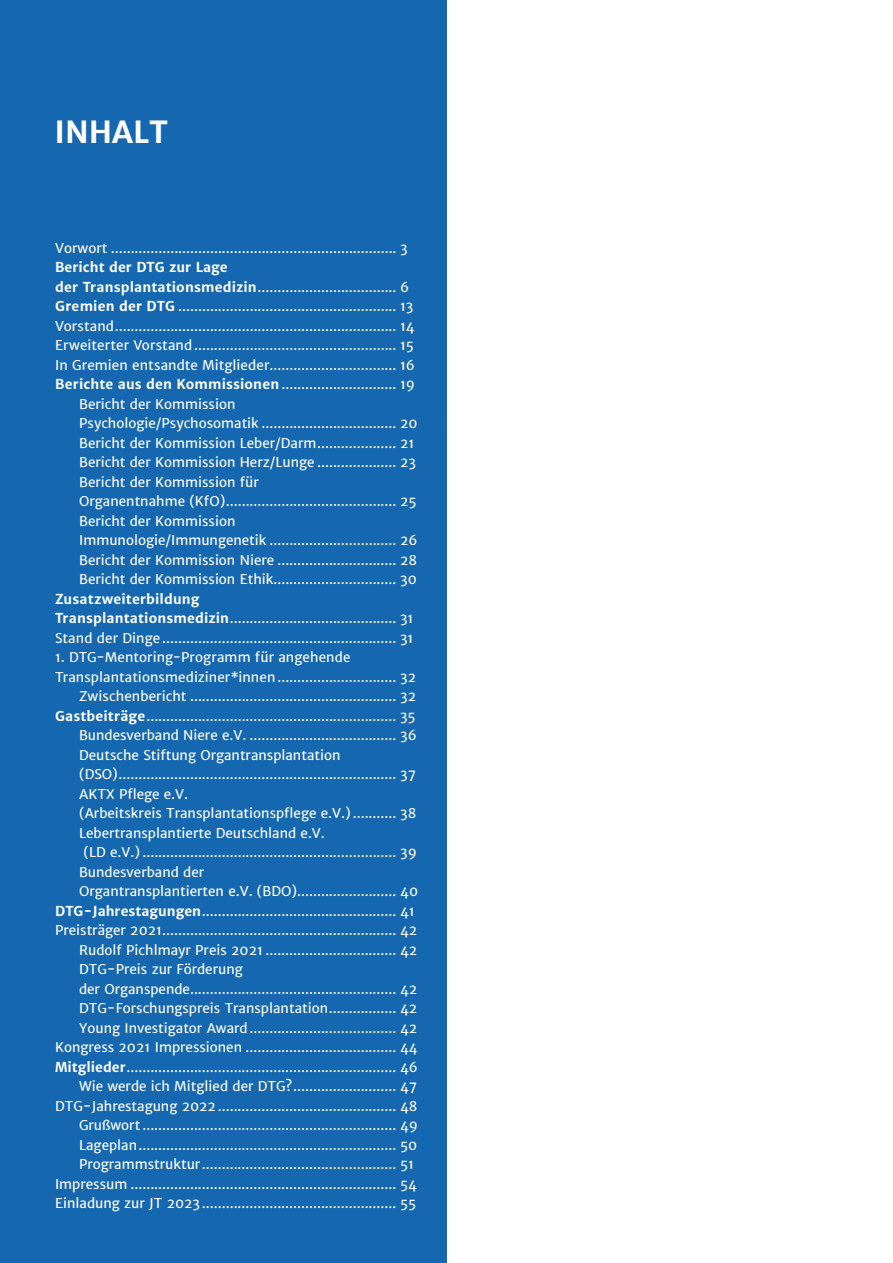
<style>
.page{position:relative;width:893px;height:1263px;background:#fff}
.page>*{position:absolute;margin:0;border:0;box-sizing:border-box;transform-origin:0 0}
.t1{font:700 30px "Merriweather Sans";color:#fff}
.t2{font:13.5px/19.5px "Merriweather Sans";color:#fff}
.t3{font:700 13.5px "Merriweather Sans";color:#fff}
.s1{font-weight:700}
</style>
<div class="page">
<div style="left:0;top:0;width:446px;height:1263px;background:#1567b0"></div>
<h1 class="t1" style="left:54px;top:114px;width:115px">INHALT</h1>
<p class="t2" style="left:55px;top:238px;width:354px">Vorwort ........................................................................ 3</p>
<p class="t3" style="left:55px;top:259px;width:174px">Bericht der DTG zur Lage</p>
<p class="t2" style="left:55px;top:277px;width:356px"><span class="s1">der Transplantationsmedizin</span>................................... 6</p>
<p class="t2" style="left:55px;top:297px;width:360px"><span class="s1">Gremien der DTG</span> ....................................................... 13</p>
<p class="t2" style="left:55px;top:316px;width:361px">Vorstand....................................................................... 14</p>
<p class="t2" style="left:55px;top:336px;width:360px">Erweiterter Vorstand................................................... 15</p>
<p class="t2" style="left:55px;top:355px;width:361px">In Gremien entsandte Mitglieder................................ 16</p>
<p class="t2" style="left:55px;top:375px;width:361px"><span class="s1">Berichte aus den Kommissionen</span> ............................. 19</p>
<p class="t2" style="left:79px;top:394px;width:158px">Bericht der Kommission</p>
<p class="t2" style="left:79px;top:414px;width:340px">Psychologie/Psychosomatik .................................. 20</p>
<p class="t2" style="left:79px;top:433px;width:337px">Bericht der Kommission Leber/Darm.................... 21</p>
<p class="t2" style="left:79px;top:453px;width:338px">Bericht der Kommission Herz/Lunge .................... 23</p>
<p class="t2" style="left:79px;top:472px;width:181px">Bericht der Kommission für</p>
<p class="t2" style="left:79px;top:492px;width:339px">Organentnahme (KfO)........................................... 25</p>
<p class="t2" style="left:79px;top:511px;width:158px">Bericht der Kommission</p>
<p class="t2" style="left:79px;top:531px;width:340px">Immunologie/Immungenetik ................................ 26</p>
<p class="t2" style="left:79px;top:550px;width:339px">Bericht der Kommission Niere .............................. 28</p>
<p class="t2" style="left:79px;top:570px;width:339px">Bericht der Kommission Ethik............................... 30</p>
<p class="t2" style="left:55px;top:589px;width:360px"><span class="s1">Zusatzweiterbildung<br>Transplantationsmedizin</span>.......................................... 31<br>Stand der Dinge ........................................................... 31</p>
<p class="t2" style="left:55px;top:648px;width:297px">1. DTG-Mentoring-Programm für angehende</p>
<p class="t2" style="left:55px;top:667px;width:362px">Transplantationsmediziner*innen.............................. 32</p>
<p class="t2" style="left:79px;top:687px;width:338px">Zwischenbericht .................................................... 32</p>
<p class="t2" style="left:55px;top:706px;width:362px"><span class="s1">Gastbeiträge</span>............................................................... 35</p>
<p class="t2" style="left:79px;top:726px;width:339px">Bundesverband Niere e.V. ..................................... 36</p>
<p class="t2" style="left:79px;top:745px;width:263px">Deutsche Stiftung Organtransplantation</p>
<p class="t2" style="left:79px;top:765px;width:338px">(DSO)...................................................................... 37</p>
<p class="t2" style="left:79px;top:784px;width:111px">AKTX Pflege e.V.</p>
<p class="t2" style="left:79px;top:804px;width:339px">(Arbeitskreis Transplantationspflege e.V.) ........... 38</p>
<p class="t2" style="left:79px;top:823px;width:247px">Lebertransplantierte Deutschland e.V.</p>
<p class="t2" style="left:83px;top:843px;width:335px">(LD e.V.) ................................................................ 39</p>
<p class="t2" style="left:79px;top:862px;width:127px">Bundesverband der</p>
<p class="t2" style="left:79px;top:882px;width:340px">Organtransplantierten e.V. (BDO)......................... 40</p>
<p class="t2" style="left:55px;top:901px;width:361px"><span class="s1">DTG-Jahrestagungen</span>................................................. 41</p>
<p class="t2" style="left:55px;top:921px;width:364px">Preisträger 2021........................................................... 42</p>
<p class="t2" style="left:79px;top:940px;width:340px">Rudolf Pichlmayr Preis 2021 ................................. 42</p>
<p class="t2" style="left:79px;top:960px;width:165px">DTG-Preis zur Förderung</p>
<p class="t2" style="left:79px;top:979px;width:340px">der Organspende.................................................... 42</p>
<p class="t2" style="left:79px;top:999px;width:340px">DTG-Forschungspreis Transplantation................. 42</p>
<p class="t2" style="left:79px;top:1018px;width:340px">Young Investigator Award..................................... 42</p>
<p class="t2" style="left:55px;top:1038px;width:364px">Kongress 2021 Impressionen ...................................... 44</p>
<p class="t2" style="left:55px;top:1057px;width:364px"><span class="s1">Mitglieder</span>.................................................................... 46</p>
<p class="t2" style="left:79px;top:1077px;width:340px">Wie werde ich Mitglied der DTG?.......................... 47</p>
<p class="t2" style="left:55px;top:1096px;width:364px">DTG-Jahrestagung 2022............................................. 48</p>
<p class="t2" style="left:79px;top:1116px;width:341px">Grußwort ................................................................ 49</p>
<p class="t2" style="left:79px;top:1135px;width:340px">Lageplan................................................................. 50</p>
<p class="t2" style="left:79px;top:1155px;width:337px">Programmstruktur ................................................. 51</p>
<p class="t2" style="left:55px;top:1174px;width:363px">Impressum ................................................................... 54</p>
<p class="t2" style="left:55px;top:1194px;width:363px">Einladung zur JT 2023................................................. 55</p>
</div>
